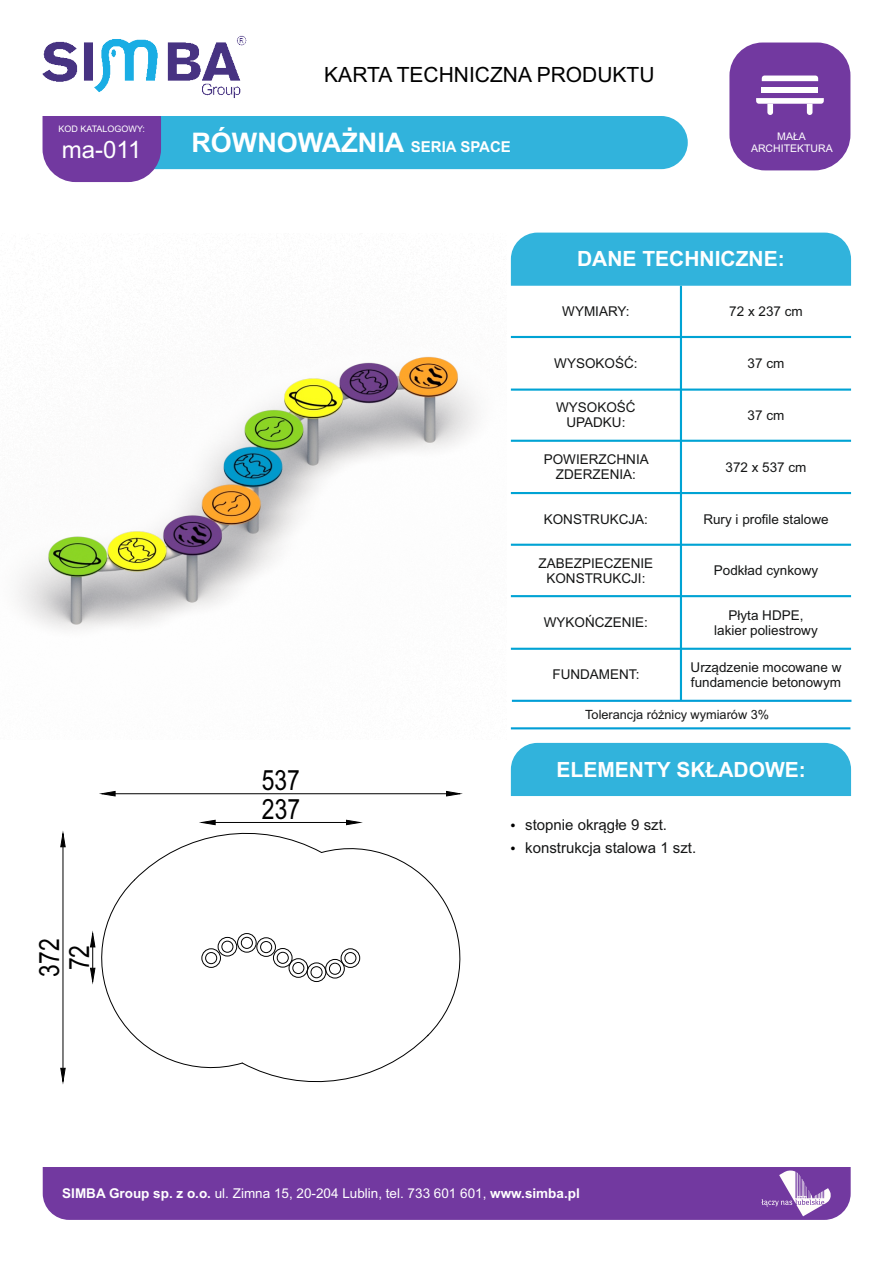
<style>
.page{position:relative;width:893px;height:1263px;background:#fff}
.page>*{position:absolute;margin:0;border:0;box-sizing:border-box;transform-origin:0 0}
.t1{font:27.9px "Arial Narrow";color:#000}
.t2{font:700 27px "Arial";color:#fff}
.t3{font:24px "Arial";color:#fff}
.t4{font:700 21px "Arial";color:#fff}
.t5{font:21px "Arial";color:#000}
.t6{font:15px/22.5px "Arial";color:#151616}
.t7{font:13.5px/15.1px "Arial";color:#151616;text-align:center}
.t8{font:13.5px "Arial";color:#fff}
.t9{font:12.75px "Arial";color:#151616}
.t10{font:10.5px "Arial";color:#fff}
.t11{font:9px "Arial";color:#fff}
.s1{font-size:15px}
.s2{font-weight:700}
</style>
<div class="page">
<div style="left:125px;top:116px;width:563px;height:53px;background:#31b3dc;border-radius:26px"></div>
<div style="left:43px;top:121px;width:118px;height:61px;background:#7239a0"></div>
<div style="left:729px;top:43px;width:121px;height:127px;background:#7239a0;border-radius:35px"></div>
<svg style="left:756px;top:98px;width:68px;height:17px"></svg>
<div style="left:762px;top:87px;width:56px;height:5px;background:#fff"></div>
<svg style="left:762px;top:76px;width:56px;height:5px"></svg>
<img style="left:42px;top:35px;width:205px;height:86px">
<div style="left:511px;top:743px;width:340px;height:53px;background:#31b3dc"></div>
<div style="left:511px;top:233px;width:340px;height:53px;background:#31b3dc"></div>
<hr style="left:680px;top:286px;width:2px;height:414px;background:#00a3d4">
<hr style="left:511px;top:648px;width:340px;height:2px;background:#00a3d4">
<hr style="left:511px;top:595px;width:340px;height:2px;background:#00a3d4">
<hr style="left:511px;top:544px;width:340px;height:2px;background:#00a3d4">
<hr style="left:511px;top:492px;width:340px;height:2px;background:#00a3d4">
<hr style="left:511px;top:440px;width:340px;height:2px;background:#00a3d4">
<hr style="left:511px;top:388px;width:340px;height:3px;background:#00a3d4">
<hr style="left:511px;top:336px;width:340px;height:2px;background:#00a3d4">
<hr style="left:512px;top:700px;width:339px;height:2px;background:#009ed6">
<hr style="left:511px;top:727px;width:339px;height:2px;background:#009ed6">
<div style="left:43px;top:1167px;width:808px;height:53px;background:#7239a0"></div>
<svg style="left:90px;top:819px;width:371px;height:264px"></svg>
<hr style="left:115px;top:793px;width:332px;height:1px;background:#000">
<svg style="left:102px;top:791px;width:13px;height:5px"></svg>
<svg style="left:446px;top:791px;width:14px;height:5px"></svg>
<hr style="left:63px;top:847px;width:1px;height:221px;background:#000">
<svg style="left:61px;top:833px;width:4px;height:14px"></svg>
<svg style="left:61px;top:1068px;width:4px;height:14px"></svg>
<img style="left:18px;top:356px;width:459px;height:274px">
<p class="t11" style="left:58px;top:125px;width:88px">KOD KATALOGOWY:</p>
<h3 class="t3" style="left:62px;top:140px;width:81px">ma-011</h3>
<h1 class="t1" style="left:39px;top:976px;width:40px;rotate:-90deg">372</h1>
<h1 class="t1" style="left:69px;top:970px;width:27px;rotate:-90deg">72</h1>
<h3 class="t5" style="left:324px;top:66px;width:332px">KARTA TECHNICZNA PRODUKTU</h3>
<h2 class="t2" style="left:191px;top:132px;width:321px">RÓWNOWAŻNIA <span class="s1">SERIA SPACE</span></h2>
<p class="t10" style="left:777px;top:132px;width:30px">MAŁA</p>
<p class="t10" style="left:751px;top:144px;width:83px">ARCHITEKTURA</p>
<h3 class="t4" style="left:577px;top:251px;width:209px">DANE TECHNICZNE:</h3>
<p class="t7" style="left:562px;top:305px;width:69px">WYMIARY:</p>
<p class="t7" style="left:729px;top:305px;width:75px">72 x 237 cm</p>
<p class="t7" style="left:554px;top:357px;width:85px">WYSOKOŚĆ:</p>
<p class="t7" style="left:748px;top:357px;width:38px">37 cm</p>
<p class="t7" style="left:556px;top:401px;width:81px">WYSOKOŚĆ<br>UPADKU:</p>
<p class="t7" style="left:748px;top:409px;width:38px">37 cm</p>
<p class="t7" style="left:544px;top:453px;width:107px">POWIERZCHNIA<br>ZDERZENIA:</p>
<p class="t7" style="left:725px;top:460px;width:83px">372 x 537 cm</p>
<p class="t7" style="left:544px;top:512px;width:106px">KONSTRUKCJA:</p>
<p class="t7" style="left:703px;top:512px;width:127px">Rury i profile stalowe</p>
<p class="t7" style="left:538px;top:556px;width:116px">ZABEZPIECZENIE<br>KONSTRUKCJI:</p>
<p class="t7" style="left:714px;top:564px;width:106px">Podkład cynkowy</p>
<p class="t7" style="left:544px;top:616px;width:106px">WYKOŃCZENIE:</p>
<p class="t7" style="left:714px;top:608px;width:105px">Płyta HDPE, lakier poliestrowy</p>
<p class="t7" style="left:552px;top:668px;width:89px">FUNDAMENT:</p>
<p class="t7" style="left:691px;top:661px;width:152px;text-align:left">Urządzenie mocowane w fundamencie betonowym</p>
<h1 class="t1" style="left:262px;top:770px;width:40px">537</h1>
<h1 class="t1" style="left:262px;top:798px;width:40px">237</h1>
<p class="t9" style="left:585px;top:710px;width:185px">Tolerancja różnicy wymiarów 3%</p>
<h3 class="t4" style="left:556px;top:761px;width:251px">ELEMENTY SKŁADOWE:</h3>
<p class="t6" style="left:525px;top:815px;width:172px">stopnie okrągłe 9 szt. konstrukcja stalowa 1 szt.</p>
<p class="t8" style="left:62px;top:1188px;width:519px"><span class="s2">SIMBA Group sp. z o.o.</span> ul. Zimna 15, 20-204 Lublin, tel. 733 601 601, <span class="s2">www.simba.pl</span></p>
</div>
